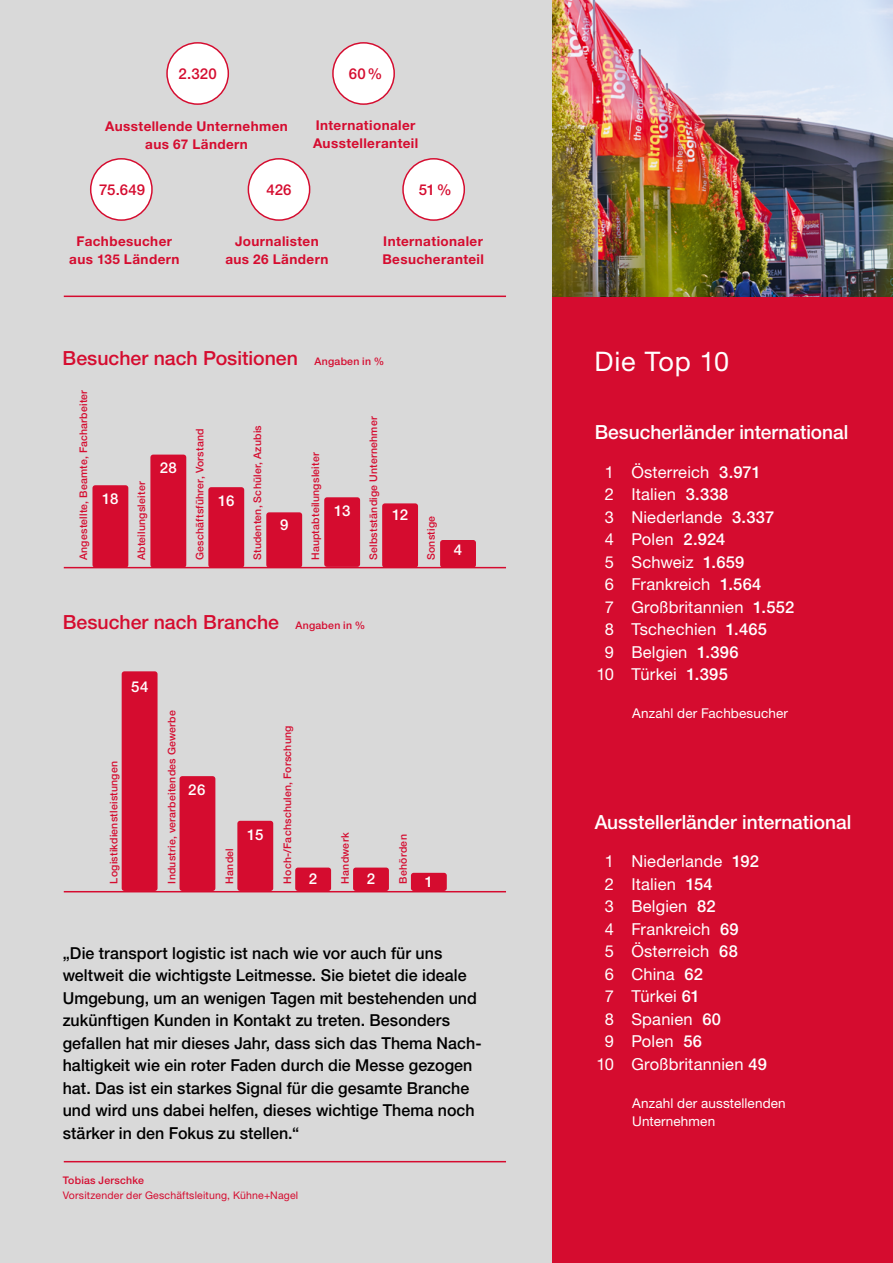
<style>
.page{position:relative;width:893px;height:1263px;background:#fff}
.page>*{position:absolute;margin:0;border:0;box-sizing:border-box;transform-origin:0 0}
.t1{font:27px "Helvetica Neue LT Pro";letter-spacing:.025em;color:#fff}
.t2{font:500 19.5px "Helvetica Neue LT Pro";color:#d50c2f}
.t3{font:500 19.5px "Helvetica Neue LT Pro";color:#fff}
.t4{font:500 16.5px/22.5px "Helvetica Neue LT Pro";letter-spacing:.005em;color:#000}
.t5{font:16.5px/22.5px "Helvetica Neue LT Pro";letter-spacing:.01em;color:#fff;text-align:center}
.t6{font:500 15px "Helvetica Neue LT Pro";letter-spacing:-.02em;color:#fff}
.t7{font:500 15px "Helvetica Neue LT Pro";letter-spacing:.005em;color:#d50c2f}
.t8{font:700 13.5px/18px "Helvetica Neue LT Pro";letter-spacing:.03em;color:#d50c2f;text-align:center}
.t9{font:13.5px/18px "Helvetica Neue LT Pro";letter-spacing:.01em;color:#fff}
.t10{font:500 10.5px "Helvetica Neue LT Pro";letter-spacing:.02em;color:#d50c2f}
.t11{font:10.5px "Helvetica Neue LT Pro";letter-spacing:.02em;color:#d50c2f}
.s1{font-size:10.5px}
.s2{font-weight:500}
</style>
<div class="page">
<div style="left:0;top:0;width:560px;height:1263px;background:#d9d9d9"></div>
<div style="left:553px;top:284px;width:340px;height:979px;background:#d50c2f"></div>
<hr style="left:64px;top:1161px;width:442px;height:1px;background:#d50c2f">
<img style="left:553px;top:0;width:340px;height:296px">
<div style="left:92px;top:485px;width:36px;height:83px;background:#d50c2f;border-radius:3px"></div>
<div style="left:208px;top:487px;width:36px;height:81px;background:#d50c2f;border-radius:3px"></div>
<div style="left:266px;top:512px;width:36px;height:56px;background:#d50c2f;border-radius:3px"></div>
<div style="left:324px;top:497px;width:36px;height:70px;background:#d50c2f;border-radius:3px"></div>
<div style="left:382px;top:503px;width:36px;height:65px;background:#d50c2f;border-radius:3px"></div>
<div style="left:440px;top:540px;width:36px;height:28px;background:#d50c2f;border-radius:3px"></div>
<div style="left:150px;top:455px;width:36px;height:113px;background:#d50c2f;border-radius:3px"></div>
<hr style="left:64px;top:567px;width:442px;height:1px;background:#d50c2f">
<hr style="left:64px;top:296px;width:442px;height:1px;background:#d50c2f">
<div style="left:167px;top:43px;width:61px;height:61px;background:#fff;border-radius:50%"></div>
<div style="left:166px;top:42px;width:63px;height:63px;border:1px solid #d50c2f;border-radius:50%"></div>
<div style="left:333px;top:43px;width:61px;height:61px;background:#fff;border-radius:50%"></div>
<div style="left:332px;top:42px;width:63px;height:63px;border:1px solid #d50c2f;border-radius:50%"></div>
<div style="left:403px;top:159px;width:61px;height:61px;background:#fff;border-radius:50%"></div>
<div style="left:402px;top:158px;width:63px;height:63px;border:1px solid #d50c2f;border-radius:50%"></div>
<div style="left:248px;top:159px;width:62px;height:61px;background:#fff;border-radius:50%"></div>
<div style="left:248px;top:158px;width:62px;height:63px;border:1px solid #d50c2f;border-radius:50%"></div>
<div style="left:122px;top:671px;width:36px;height:220px;background:#d50c2f;border-radius:3px"></div>
<div style="left:180px;top:776px;width:35px;height:115px;background:#d50c2f;border-radius:3px"></div>
<div style="left:237px;top:821px;width:36px;height:70px;background:#d50c2f;border-radius:3px"></div>
<div style="left:295px;top:867px;width:36px;height:24px;background:#d50c2f;border-radius:3px"></div>
<div style="left:353px;top:867px;width:36px;height:24px;background:#d50c2f;border-radius:3px"></div>
<div style="left:411px;top:873px;width:36px;height:18px;background:#d50c2f;border-radius:3px"></div>
<hr style="left:64px;top:891px;width:442px;height:1px;background:#d50c2f">
<div style="left:91px;top:159px;width:61px;height:61px;background:#fff;border-radius:50%"></div>
<div style="left:90px;top:158px;width:63px;height:63px;border:1px solid #d50c2f;border-radius:50%"></div>
<p class="t7" style="left:179px;top:64px;width:40px">2.320</p>
<p class="t7" style="left:349px;top:64px;width:35px">60%</p>
<p class="t8" style="left:105px;top:117px;width:184px">Ausstellende Unternehmen aus 67 Ländern</p>
<p class="t8" style="left:313px;top:116px;width:107px;text-align:left">Internationaler<br>Ausstelleranteil</p>
<p class="t7" style="left:99px;top:181px;width:47px">75.649</p>
<p class="t7" style="left:266px;top:181px;width:26px">426</p>
<p class="t7" style="left:419px;top:181px;width:34px">51%</p>
<p class="t8" style="left:69px;top:232px;width:112px">Fachbesucher aus 135 Ländern</p>
<p class="t8" style="left:225px;top:232px;width:104px">Journalisten aus 26 Ländern</p>
<p class="t8" style="left:382px;top:232px;width:103px;text-align:left">Internationaler<br>Besucheranteil</p>
<p class="t2" style="left:63px;top:347px;width:323px">Besucher nach Positionen <span class="s1">Angaben in %</span></p>
<p class="t10" style="left:77px;top:560px;width:172px;rotate:-90deg">Angestellte, Beamte, Facharbeiter</p>
<p class="t6" style="left:102px;top:489px;width:18px">18</p>
<p class="t10" style="left:135px;top:560px;width:80px;rotate:-90deg">Abteilungsleiter</p>
<p class="t6" style="left:160px;top:458px;width:19px">28</p>
<p class="t10" style="left:193px;top:560px;width:133px;rotate:-90deg">Geschäftsführer, Vorstand</p>
<p class="t10" style="left:251px;top:560px;width:137px;rotate:-90deg">Studenten, Schüler, Azubis</p>
<p class="t6" style="left:218px;top:491px;width:18px">16</p>
<p class="t6" style="left:280px;top:515px;width:10px">9</p>
<p class="t10" style="left:309px;top:560px;width:109px;rotate:-90deg">Hauptabteilungsleiter</p>
<p class="t10" style="left:367px;top:560px;width:145px;rotate:-90deg">Selbstständige Unternehmer</p>
<p class="t6" style="left:334px;top:502px;width:18px">13</p>
<p class="t6" style="left:392px;top:506px;width:18px">12</p>
<p class="t10" style="left:425px;top:560px;width:46px;rotate:-90deg">Sonstige</p>
<p class="t6" style="left:454px;top:541px;width:10px">4</p>
<p class="t2" style="left:63px;top:610px;width:304px">Besucher nach Branche <span class="s1">Angaben in %</span></p>
<p class="t6" style="left:131px;top:678px;width:19px">54</p>
<p class="t10" style="left:107px;top:883px;width:124px;rotate:-90deg">Logistikdienstleistungen</p>
<p class="t10" style="left:165px;top:883px;width:175px;rotate:-90deg">Industrie, verarbeitendes Gewerbe</p>
<p class="t6" style="left:188px;top:781px;width:19px">26</p>
<p class="t10" style="left:223px;top:883px;width:37px;rotate:-90deg">Handel</p>
<p class="t6" style="left:247px;top:826px;width:18px">15</p>
<p class="t10" style="left:281px;top:883px;width:159px;rotate:-90deg">Hoch-/Fachschulen, Forschung</p>
<p class="t10" style="left:339px;top:883px;width:52px;rotate:-90deg">Handwerk</p>
<p class="t10" style="left:397px;top:883px;width:51px;rotate:-90deg">Behörden</p>
<p class="t6" style="left:309px;top:869px;width:10px">2</p>
<p class="t6" style="left:425px;top:872px;width:10px">1</p>
<p class="t6" style="left:367px;top:869px;width:10px">2</p>
<p class="t4" style="left:63px;top:941px;width:420px">„Die transport logistic ist nach wie vor auch für uns weltweit die wichtigste Leitmesse. Sie bietet die ideale Umgebung, um an wenigen Tagen mit bestehenden und zukünftigen Kunden in Kontakt zu treten. Besonders gefallen hat mir dieses Jahr, dass sich das Thema Nach&shy;haltigkeit wie ein roter Faden durch die Messe gezogen hat. Das ist ein starkes Signal für die gesamte Branche und wird uns dabei helfen, dieses wichtige Thema noch stärker in den Fokus zu stellen.“</p>
<p class="t10" style="left:63px;top:1174px;width:83px">Tobias Jerschke</p>
<p class="t11" style="left:63px;top:1189px;width:237px">Vorsitzender der Geschäftsleitung, Kühne+Nagel</p>
<h1 class="t1" style="left:595px;top:345px;width:136px">Die Top 10</h1>
<p class="t3" style="left:595px;top:421px;width:255px">Besucherländer international</p>
<p class="t5" style="left:631px;top:460px;width:164px;text-align:left">Österreich <span class="s2">3.971<br></span>Italien <span class="s2">3.338<br></span>Niederlande <span class="s2">3.337<br></span>Polen <span class="s2">2.924<br></span>Schweiz <span class="s2">1.659<br></span>Frankreich <span class="s2">1.564<br></span>Großbritannien <span class="s2">1.552<br></span>Tschechien <span class="s2">1.465<br></span>Belgien <span class="s2">1.396<br></span>Türkei <span class="s2">1.395</span></p>
<p class="t9" style="left:632px;top:704px;width:157px">Anzahl der Fachbesucher</p>
<p class="t5" style="left:596px;top:460px;width:19px">1<br>2<br>3<br>4<br>5<br>6<br>7<br>8<br>9<br>10</p>
<p class="t3" style="left:595px;top:810px;width:258px">Ausstellerländer international</p>
<p class="t5" style="left:631px;top:850px;width:137px;text-align:left">Niederlande <span class="s2">192<br></span>Italien <span class="s2">154<br></span>Belgien <span class="s2">82<br></span>Frankreich <span class="s2">69<br></span>Österreich <span class="s2">68<br></span>China <span class="s2">62<br></span>Türkei <span class="s2">61<br></span>Spanien <span class="s2">60<br></span>Polen <span class="s2">56<br></span>Großbritannien <span class="s2">49</span></p>
<p class="t9" style="left:632px;top:1094px;width:155px">Anzahl der ausstellenden<br>Unternehmen</p>
<p class="t5" style="left:596px;top:850px;width:19px">1<br>2<br>3<br>4<br>5<br>6<br>7<br>8<br>9<br>10</p>
</div>
